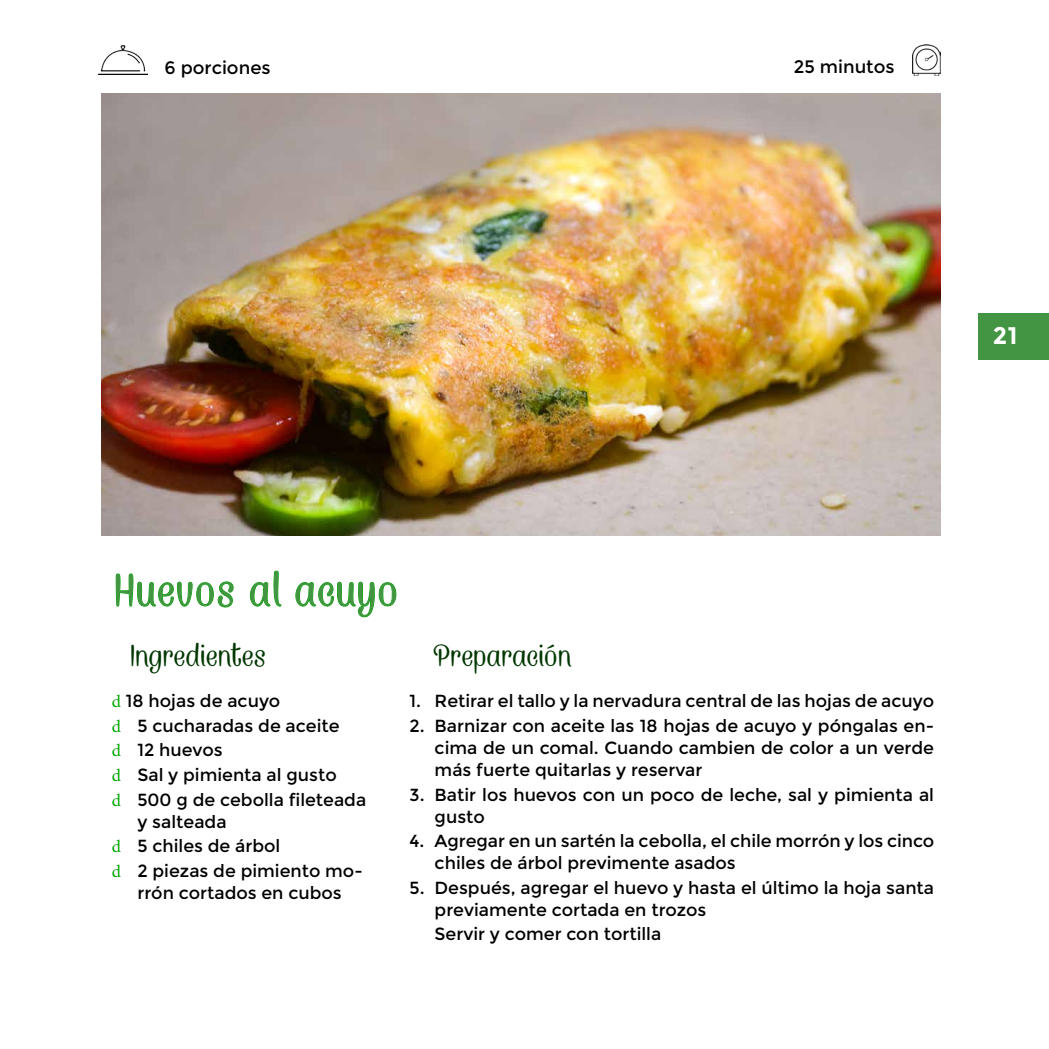
<style>
.page{position:relative;width:1049px;height:1049px;background:#fff}
.page>*{position:absolute;margin:0;border:0;box-sizing:border-box;transform-origin:0 0}
.t1{font:52px "Caneletter Sans Personal Use";letter-spacing:.03em;color:#439544}
.t2{font:35px "Caneletter Sans Personal Use";color:#003600}
.t3{font:700 24px "Montserrat";color:#fff}
.t4{font:18px "Montserrat";color:#000}
.t5{font:17.5px/24.6px "Montserrat";color:#000}
.s1{font-family:"Minion Pro";color:#00a600}
</style>
<div class="page">
<img style="left:101px;top:94px;width:839px;height:442px">
<svg style="left:116px;top:573px;width:118px;height:35px"></svg>
<svg style="left:250px;top:571px;width:31px;height:35px"></svg>
<svg style="left:295px;top:582px;width:101px;height:35px"></svg>
<img style="left:913px;top:44px;width:27px;height:31px">
<img style="left:98px;top:46px;width:49px;height:29px">
<div style="left:978px;top:314px;width:71px;height:46px;background:#439544"></div>
<p class="t4" style="left:165px;top:57px;width:107px">6 porciones</p>
<p class="t4" style="left:794px;top:57px;width:102px">25 minutos</p>
<h3 class="t3" style="left:993px;top:321px;width:26px">21</h3>
<h1 class="t1" style="left:116px;top:564px;width:284px">Huevos al acuyo</h1>
<h2 class="t2" style="left:132px;top:638px;width:137px">Ingredientes</h2>
<h2 class="t2" style="left:434px;top:638px;width:140px">Preparación</h2>
<p class="t5" style="left:112px;top:689px;width:256px"><span class="s1">d</span> 18 hojas de acuyo<br><span class="s1">d</span> 5 cucharadas de aceite<br><span class="s1">d</span> 12 huevos<br><span class="s1">d</span> Sal y pimienta al gusto<br><span class="s1">d</span> 500 g de cebolla fileteada</p>
<p class="t5" style="left:112px;top:809px;width:252px;text-indent:26px">y salteada<br><span class="s1">d</span> 5 chiles de árbol<br><span class="s1">d</span> 2 piezas de pimiento mo-</p>
<p class="t5" style="left:137px;top:880px;width:206px">rrón cortados en cubos</p>
<p class="t5" style="left:410px;top:689px;width:526px">1. Retirar el tallo y la nervadura central de las hojas de acuyo</p>
<p class="t5" style="left:435px;top:715px;width:501px;line-height:22px;text-align:justify;text-indent:-25px">2. Barnizar con aceite las 18 hojas de acuyo y póngalas en&shy;cima de un comal. Cuando cambien de color a un verde más fuerte quitarlas y reservar</p>
<p class="t5" style="left:435px;top:783px;width:501px;line-height:22px;text-indent:-25px">3. Batir los huevos con un poco de leche, sal y pimienta al gusto</p>
<p class="t5" style="left:435px;top:830px;width:501px;line-height:22px;text-indent:-25px">4. Agregar en un sartén la cebolla, el chile morrón y los cinco chiles de árbol previmente asados</p>
<p class="t5" style="left:435px;top:877px;width:501px;line-height:22px;text-indent:-25px">5. Después, agregar el huevo y hasta el último la hoja santa previamente cortada en trozos</p>
<p class="t5" style="left:435px;top:922px;width:228px">Servir y comer con tortilla</p>
</div>
